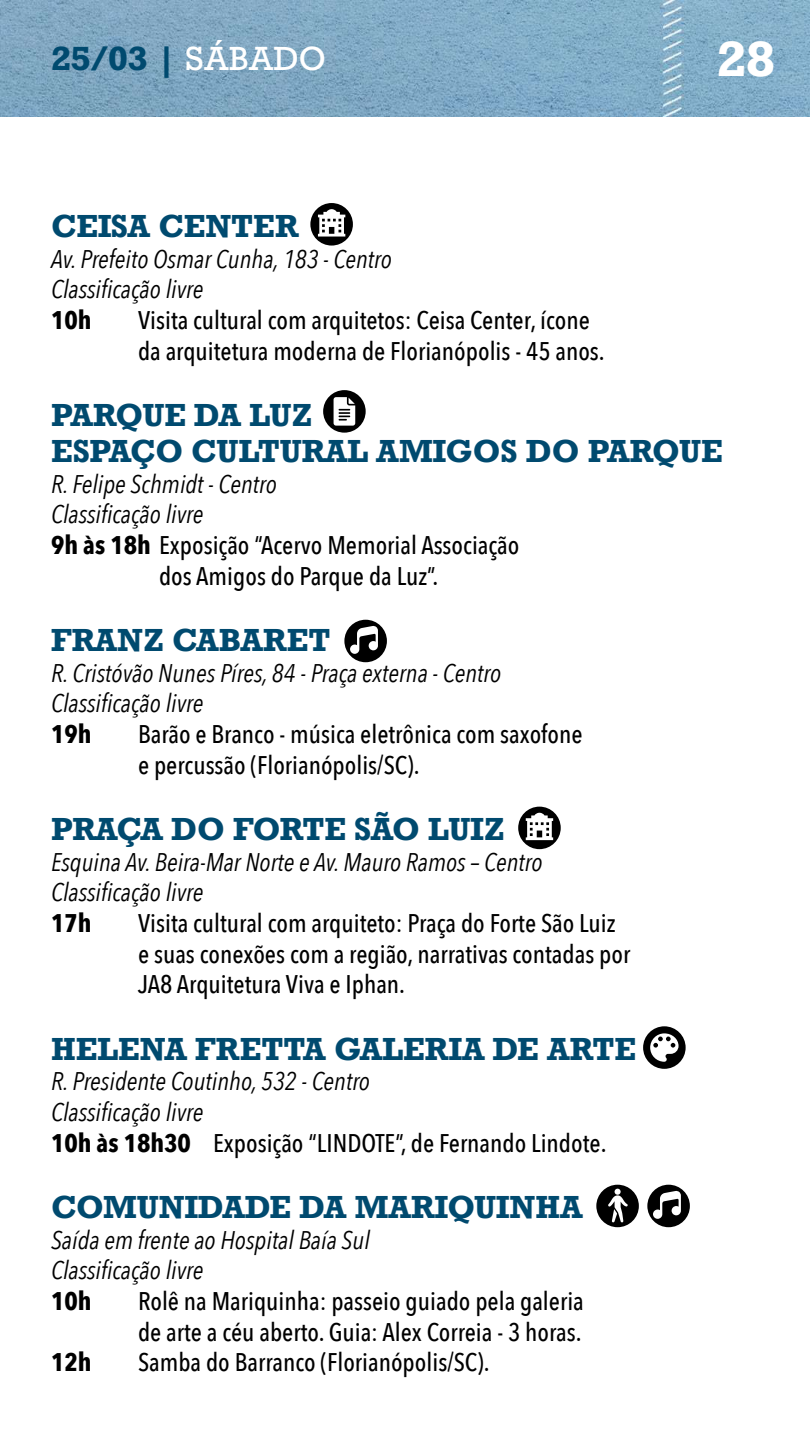
<style>
.page{position:relative;width:810px;height:1440px;background:#fff}
.page>*{position:absolute;margin:0;border:0;box-sizing:border-box;transform-origin:0 0}
.t1{font:700 46.5px "Rockwell";color:#fff}
.t2{font:700 31.5px "Rockwell";color:#004a6f}
.t3{font:700 30px/36px "Rockwell";color:#004a6f}
.t4{font:700 30px "Rockwell";letter-spacing:-.025em;color:#004a6f}
.t5{font:500 25.5px/30.6px "Avenir Next Condensed";color:#000}
.t6{font:italic 25.5px/30.6px "Avenir Next Condensed";color:#000}
.t7{font:700 25.5px "Avenir Next Condensed";color:#000}
.s1{font-weight:400;color:#fff}
.s2{font-weight:700}
.s3{font-weight:700;font-style:normal}
.s4{font-weight:500;font-style:normal}
</style>
<div class="page">
<img style="left:0;top:0;width:810px;height:117px">
<div style="left:596px;top:1185px;width:43px;height:42px;background:#000;border-radius:50%"></div>
<svg style="left:608px;top:1189px;width:20px;height:34px"></svg>
<div style="left:323px;top:390px;width:43px;height:43px;background:#000;border-radius:50%"></div>
<svg style="left:334px;top:397px;width:21px;height:29px"></svg>
<div style="left:647px;top:1185px;width:43px;height:42px;background:#000;border-radius:50%"></div>
<svg style="left:653px;top:1191px;width:28px;height:28px"></svg>
<div style="left:344px;top:620px;width:43px;height:42px;background:#000;border-radius:50%"></div>
<svg style="left:350px;top:626px;width:28px;height:28px"></svg>
<div style="left:643px;top:1026px;width:43px;height:43px;background:#000;border-radius:50%"></div>
<svg style="left:650px;top:1033px;width:29px;height:29px"></svg>
<div style="left:310px;top:203px;width:43px;height:43px;background:#000;border-radius:50%"></div>
<svg style="left:318px;top:209px;width:27px;height:28px"></svg>
<div style="left:518px;top:807px;width:43px;height:42px;background:#000;border-radius:50%"></div>
<svg style="left:526px;top:813px;width:27px;height:27px"></svg>
<p class="t2" style="left:51px;top:39px;width:276px">25/03 | <span class="s1">SÁBADO</span></p>
<h1 class="t1" style="left:717px;top:29px;width:60px">28</h1>
<p class="t3" style="left:51px;top:208px;width:249px">CEISA CENTER</p>
<p class="t6" style="left:51px;top:244px;width:342px">Av. Prefeito Osmar Cunha, 183 - Centro<br>Classificação livre</p>
<p class="t7" style="left:51px;top:305px;width:42px">10h</p>
<p class="t5" style="left:138px;top:305px;width:468px">Visita cultural com arquitetos: Ceisa Center, ícone da arquitetura moderna de Florianópolis - 45 anos.</p>
<p class="t3" style="left:51px;top:397px;width:673px">PARQUE DA LUZ<br>ESPAÇO CULTURAL AMIGOS DO PARQUE</p>
<p class="t6" style="left:51px;top:469px;width:227px">R. Felipe Schmidt - Centro</p>
<p class="t6" style="left:51px;top:499px;width:154px">Classificação livre</p>
<p class="t5" style="left:51px;top:530px;width:470px"><span class="s2">9h às 18h</span> Exposição “Acervo Memorial Associação</p>
<p class="t5" style="left:159px;top:560px;width:281px">dos Amigos do Parque da Luz”.</p>
<p class="t3" style="left:51px;top:622px;width:281px">FRANZ CABARET</p>
<p class="t6" style="left:51px;top:658px;width:452px">R. Cristóvão Nunes Píres, 84 - Praça externa - Centro<br>Classificação livre</p>
<p class="t7" style="left:51px;top:719px;width:42px">19h</p>
<p class="t5" style="left:138px;top:719px;width:446px">Barão e Branco - música eletrônica com saxofone e percussão (Florianópolis/SC).</p>
<p class="t4" style="left:51px;top:810px;width:455px">PRAÇA DO FORTE SÃO LUIZ</p>
<p class="t6" style="left:51px;top:847px;width:493px">Esquina Av. Beira-Mar Norte e Av. Mauro Ramos – Centro<br>Classificação livre</p>
<p class="t7" style="left:51px;top:908px;width:42px">17h</p>
<p class="t5" style="left:138px;top:908px;width:494px">Visita cultural com arquiteto: Praça do Forte São Luiz e suas conexões com a região, narrativas contadas por<br>JA8 Arquitetura Viva e Iphan.</p>
<p class="t3" style="left:51px;top:1031px;width:587px">HELENA FRETTA GALERIA DE ARTE</p>
<p class="t6" style="left:51px;top:1066px;width:557px">R. Presidente Coutinho, 532 - Centro<br>Classificação livre<br><span class="s3">10h às 18h30</span> <span class="s4">Exposição “LINDOTE”, de Fernando Lindote.</span></p>
<p class="t3" style="left:51px;top:1189px;width:533px">COMUNIDADE DA MARIQUINHA</p>
<p class="t6" style="left:51px;top:1225px;width:320px">Saída em frente ao Hospital Baía Sul<br>Classificação livre</p>
<p class="t7" style="left:51px;top:1286px;width:42px">10h</p>
<p class="t5" style="left:138px;top:1286px;width:447px">Rolê na Mariquinha: passeio guiado pela galeria de arte a céu aberto. Guia: Alex Correia - 3 horas.</p>
<p class="t7" style="left:51px;top:1347px;width:42px">12h</p>
<p class="t5" style="left:138px;top:1347px;width:353px">Samba do Barranco (Florianópolis/SC).</p>
</div>
